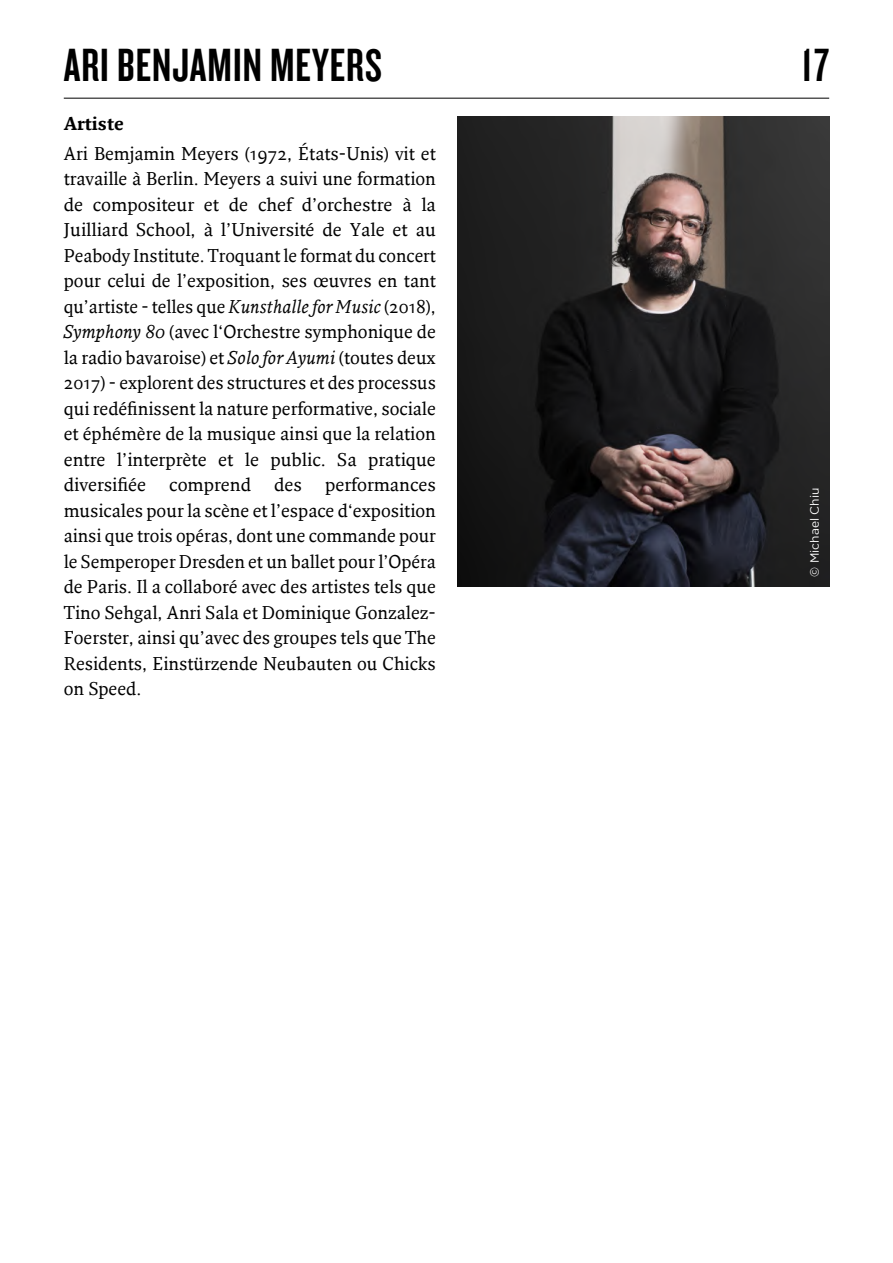
<style>
.page{position:relative;width:893px;height:1263px;background:#fff}
.page>*{position:absolute;margin:0;border:0;box-sizing:border-box;transform-origin:0 0}
.t1{font:48px "Knockout 48 Featherweight";letter-spacing:.02em;color:#000}
.t2{font:18px/25.5px "Fresco";color:#000;text-align:justify}
.t3{font:700 18px "Fresco";color:#000}
.t4{font:12px "Gotham";color:#fff}
.s1{font-style:italic}
</style>
<div class="page">
<img style="left:457px;top:116px;width:372px;height:471px">
<hr style="left:64px;top:98px;width:765px;height:1px;background:#000">
<h1 class="t1" style="left:64px;top:36px;width:320px">ARI BENJAMIN MEYERS</h1>
<h1 class="t1" style="left:802px;top:36px;width:29px">17</h1>
<p class="t3" style="left:64px;top:112px;width:62px">Artiste</p>
<p class="t2" style="left:64px;top:140px;width:374px">Ari Bemjamin Meyers (1972, États-Unis) vit et travaille à Berlin. Meyers a suivi une formation de compositeur et de chef d’orchestre à la Juilliard School, à l’Université de Yale et au Peabody Institute. Troquant le format du concert pour celui de l’exposition, ses œuvres en tant qu’artiste - telles que <span class="s1">Kunsthalle for Music</span> (2018), <span class="s1">Symphony 80</span> (avec l‘Orchestre symphonique de la radio bavaroise) et <span class="s1">Solo for Ayumi</span> (toutes deux 2017) - explorent des structures et des processus qui redéfinissent la nature performative, sociale et éphémère de la musique ainsi que la relation entre l’interprète et le public. Sa pratique diversifiée</p>
<p class="t2" style="left:64px;top:472px;width:374px;text-indent:261px">performances musicales pour la scène et l’espace d‘exposition ainsi que trois opéras, dont une commande pour le Semperoper Dresden et un ballet pour l’Opéra de Paris. Il a collaboré avec des artistes tels que Tino Sehgal, Anri Sala et Dominique Gonzalez-Foerster, ainsi qu’avec des groupes tels que The Residents, Einstürzende Neubauten ou Chicks on Speed.</p>
<p class="t4" style="left:807px;top:577px;width:90px;rotate:-90deg">© Michael Chiu</p>
<p class="t2" style="left:169px;top:472px;width:83px">comprend</p>
<p class="t2" style="left:274px;top:472px;width:29px">des</p>
</div>
